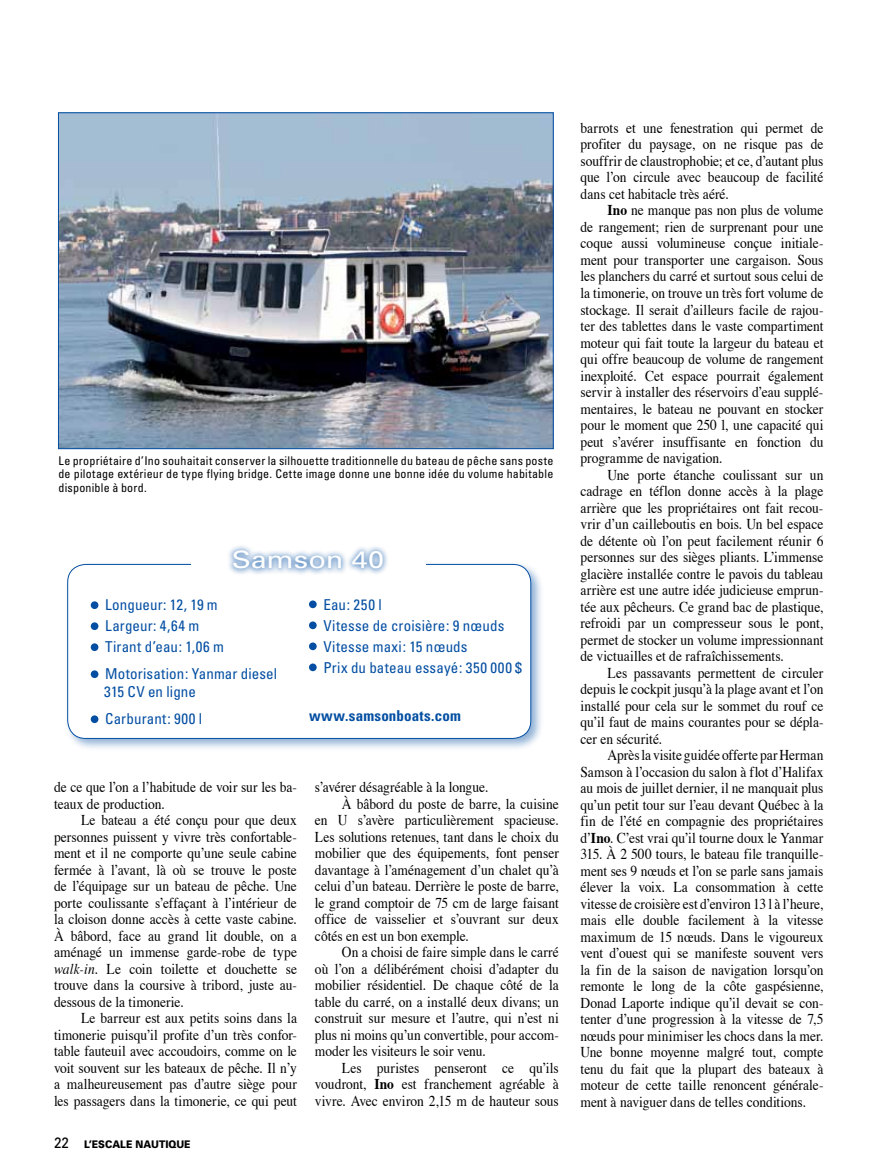
<style>
.page{position:relative;width:891px;height:1175px;background:#fff}
.page>*{position:absolute;margin:0;border:0;box-sizing:border-box;transform-origin:0 0}
.t1{font:24px "Univers";color:#fff;scale:1.2 1}
.t2{font:15px/16.5px "Times";color:#000;text-align:justify;scale:.9 1}
.t3{font:condensed 15px/21px "Univers";letter-spacing:.01em;color:#034ea2}
.t4{font:700 condensed 15px "Univers";letter-spacing:.015em;color:#034ea2}
.t5{font:condensed 12px/13.5px "Univers";letter-spacing:.02em;color:#000;text-align:justify}
.t6{font:900 10.5px "Univers";color:#000;scale:.9 1}
.s1{font-style:italic}
.s2{font-weight:400;font-size:15px}
.s3{font-weight:700}
</style>
<div class="page">
<div style="left:64px;top:561px;width:480px;height:190px;background:#034ea2;opacity:.45"></div>
<div style="left:68px;top:564px;width:463px;height:174px;background:#fff;border-radius:18px"></div>
<div style="left:68px;top:564px;width:463px;height:174px;border:1px solid #034ea2;border-radius:18px"></div>
<div style="left:91px;top:601px;width:7px;height:8px;background:#034ea2;border-radius:50%"></div>
<div style="left:91px;top:622px;width:7px;height:8px;background:#034ea2;border-radius:50%"></div>
<div style="left:91px;top:643px;width:7px;height:8px;background:#034ea2;border-radius:50%"></div>
<div style="left:91px;top:670px;width:7px;height:8px;background:#034ea2;border-radius:50%"></div>
<div style="left:91px;top:715px;width:7px;height:8px;background:#034ea2;border-radius:50%"></div>
<div style="left:309px;top:600px;width:8px;height:8px;background:#034ea2;border-radius:50%"></div>
<div style="left:309px;top:621px;width:8px;height:8px;background:#034ea2;border-radius:50%"></div>
<div style="left:309px;top:642px;width:8px;height:8px;background:#034ea2;border-radius:50%"></div>
<div style="left:309px;top:663px;width:8px;height:8px;background:#034ea2;border-radius:50%"></div>
<div style="left:192px;top:538px;width:234px;height:35px;background:#fff"></div>
<div style="left:226px;top:544px;width:164px;height:32px;background:#034ea2;opacity:.62"></div>
<img style="left:60px;top:114px;width:492px;height:333px">
<p class="t5" style="left:58px;top:454px;width:497px">Le propriétaire d’Ino souhaitait conserver la silhouette traditionnelle du bateau de pêche sans poste de pilotage extérieur de type flying bridge. Cette image donne une bonne idée du volume habitable disponible à bord.</p>
<h1 class="t1" style="left:232px;top:546px;width:128px">Samson 40</h1>
<p class="t3" style="left:105px;top:594px;width:121px">Longueur: 12, 19 m<br>Largeur: 4,64 m<br>Tirant d’eau: 1,06 m</p>
<p class="t3" style="left:104px;top:665px;width:175px;line-height:18px">Motorisation: Yanmar diesel<br>315 CV en ligne</p>
<p class="t3" style="left:105px;top:708px;width:99px">Carburant: 900 l</p>
<p class="t3" style="left:323px;top:593px;width:200px">Eau: 250 l<br>Vitesse de croisière: 9 nœuds<br>Vitesse maxi: 15 nœuds<br>Prix du bateau essayé: 350 000 $</p>
<p class="t4" style="left:309px;top:706px;width:153px">www.samsonboats.com</p>
<p class="t2" style="left:54px;top:777px;width:271px">de ce que l’on a l’habitude de voir sur les ba&shy;teaux de production.</p>
<p class="t2" style="left:54px;top:810px;width:272px;text-indent:27px">Le bateau a été conçu pour que deux personnes puissent y vivre très confortable&shy;ment et il ne comporte qu’une seule cabine fermée à l’avant, là où se trouve le poste de l’équipage sur un bateau de pêche. Une porte coulissante s’effaçant à l’intérieur de la cloison donne accès à cette vaste cabine.<br>À bâbord, face au grand lit double, on a aménagé un immense garde-robe de type <span class="s1">walk-in</span>. Le coin toilette et douchette se trouve dans la coursive à tribord, juste au&shy;dessous de la timonerie.</p>
<p class="t2" style="left:54px;top:1008px;width:272px;text-indent:27px">Le barreur est aux petits soins dans la timonerie puisqu’il profite d’un très confor&shy;table fauteuil avec accoudoirs, comme on le voit souvent sur les bateaux de pêche. Il n’y a malheureusement pas d’autre siège pour les passagers dans la timonerie, ce qui peut</p>
<p class="t6" style="left:54px;top:1138px;width:153px"><span class="s2">22</span> L’ESCALE NAUTIQUE</p>
<p class="t2" style="left:315px;top:777px;width:194px">s’avérer désagréable à la longue.</p>
<p class="t2" style="left:342px;top:794px;width:242px">À bâbord du poste de barre, la cuisine</p>
<p class="t2" style="left:315px;top:810px;width:272px">en U s’avère particulièrement spacieuse.</p>
<p class="t2" style="left:315px;top:827px;width:272px">Les solutions retenues, tant dans le choix du</p>
<p class="t2" style="left:315px;top:843px;width:272px">mobilier que des équipements, font penser</p>
<p class="t2" style="left:315px;top:860px;width:272px">davantage à l’aménagement d’un chalet qu’à</p>
<p class="t2" style="left:315px;top:876px;width:272px">celui d’un bateau. Derrière le poste de barre,</p>
<p class="t2" style="left:315px;top:893px;width:272px">le grand comptoir de 75 cm de large faisant</p>
<p class="t2" style="left:315px;top:909px;width:272px">office de vaisselier et s’ouvrant sur deux</p>
<p class="t2" style="left:315px;top:926px;width:173px">côtés en est un bon exemple.</p>
<p class="t2" style="left:342px;top:942px;width:242px">On a choisi de faire simple dans le carré</p>
<p class="t2" style="left:315px;top:959px;width:272px">où l’on a délibérément choisi d’adapter du</p>
<p class="t2" style="left:315px;top:975px;width:272px">mobilier résidentiel. De chaque côté de la</p>
<p class="t2" style="left:315px;top:992px;width:272px">table du carré, on a installé deux divans; un</p>
<p class="t2" style="left:315px;top:1008px;width:272px">construit sur mesure et l’autre, qui n’est ni</p>
<p class="t2" style="left:315px;top:1025px;width:272px">plus ni moins qu’un convertible, pour accom-</p>
<p class="t2" style="left:315px;top:1041px;width:192px">moder les visiteurs le soir venu.</p>
<p class="t2" style="left:342px;top:1058px;width:242px">Les puristes penseront ce qu’ils</p>
<p class="t2" style="left:315px;top:1074px;width:272px">voudront, <span class="s3">Ino</span> est franchement agréable à</p>
<p class="t2" style="left:315px;top:1091px;width:272px">vivre. Avec environ 2,15 m de hauteur sous</p>
<p class="t2" style="left:580px;top:118px;width:272px">barrots et une fenestration qui permet de profiter du paysage, on ne risque pas de souffrir de claustrophobie; et ce, d’autant plus que l’on circule avec beaucoup de facilité dans cet habitacle très aéré.</p>
<p class="t2" style="left:580px;top:201px;width:272px;text-indent:27px"><span class="s3">Ino</span> ne manque pas non plus de volume de rangement; rien de surprenant pour une coque aussi volumineuse conçue initiale&shy;ment pour transporter une cargaison. Sous les planchers du carré et surtout sous celui de la timonerie, on trouve un très fort volume de stockage. Il serait d’ailleurs facile de rajou&shy;ter des tablettes dans le vaste compartiment moteur qui fait toute la largeur du bateau et qui offre beaucoup de volume de rangement inexploité. Cet espace pourrait également servir à installer des réservoirs d’eau supplé&shy;mentaires, le bateau ne pouvant en stocker pour le moment que 250 l, une capacité qui peut s’avérer insuffisante en fonction du programme de navigation.</p>
<p class="t2" style="left:580px;top:465px;width:272px;text-indent:27px">Une porte étanche coulissant sur un cadrage en téflon donne accès à la plage arrière que les propriétaires ont fait recou&shy;vrir d’un cailleboutis en bois. Un bel espace de détente où l’on peut facilement réunir 6 personnes sur des sièges pliants. L’immense glacière installée contre le pavois du tableau arrière est une autre idée judicieuse emprun&shy;tée aux pêcheurs. Ce grand bac de plastique, refroidi par un compresseur sous le pont, permet de stocker un volume impressionnant de victuailles et de rafraîchissements.</p>
<p class="t2" style="left:580px;top:663px;width:271px;text-indent:27px">Les passavants permettent de circuler depuis le cockpit jusqu’à la plage avant et l’on installé pour cela sur le sommet du rouf ce qu’il faut de mains courantes pour se dépla&shy;cer en sécurité.</p>
<p class="t2" style="left:580px;top:745px;width:272px;text-indent:27px">Après la visite guidée offerte par Herman Samson à l’occasion du salon à flot d’Halifax au mois de juillet dernier, il ne manquait plus qu’un petit tour sur l’eau devant Québec à la fin de l’été en compagnie des propriétaires d’<span class="s3">Ino</span>. C’est vrai qu’il tourne doux le Yanmar 315. À 2 500 tours, le bateau file tranquille&shy;ment ses 9 nœuds et l’on se parle sans jamais élever la voix. La consommation à cette vitesse de croisière est d’environ 13 l à l’heure, mais elle double facilement à la vitesse maximum de 15 nœuds. Dans le vigoureux vent d’ouest qui se manifeste souvent vers la fin de la saison de navigation lorsqu’on remonte le long de la côte gaspésienne, Donad Laporte indique qu’il devait se con&shy;tenter d’une progression à la vitesse de 7,5 nœuds pour minimiser les chocs dans la mer.<br>Une bonne moyenne malgré tout, compte tenu du fait que la plupart des bateaux à moteur de cette taille renoncent générale&shy;ment à naviguer dans de telles conditions.</p>
</div>
